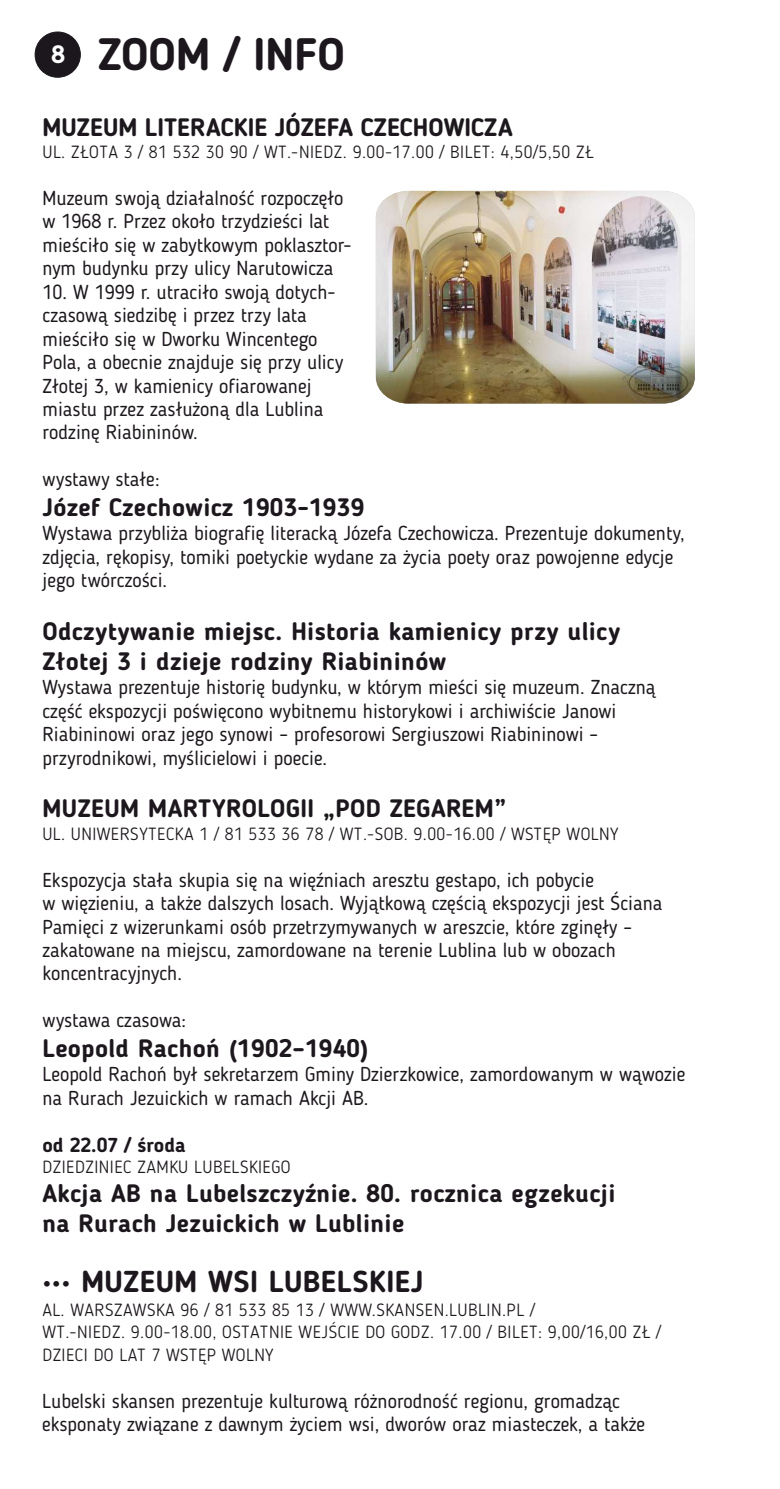
<style>
.page{position:relative;width:780px;height:1489px;background:#fff}
.page>*{position:absolute;margin:0;border:0;box-sizing:border-box;transform-origin:0 0}
.t1{font:700 45px "Blogger Sans";color:#1c171c}
.t2{font:700 30px "Blogger Sans";letter-spacing:.015em;color:#1c171c}
.t3{font:700 25px/29.5px "Blogger Sans";letter-spacing:.015em;color:#1c171c}
.t4{font:20px/23.5px "Blogger Sans";color:#1c171c}
.t5{font:700 20px "Blogger Sans";color:#1c171c}
.t6{font:300 17.5px/22.5px "Blogger Sans";letter-spacing:.03em;color:#1c171c}
</style>
<div class="page">
<div style="left:35px;top:32px;width:46px;height:45px;background:#1c171c;border:1px solid #1c171c;border-radius:50%"></div>
<img style="left:376px;top:191px;width:318px;height:212px">
<h1 class="t1" style="left:51px;top:36px;width:295px"><sup>8</sup> ZOOM / INFO</h1>
<p class="t3" style="left:43px;top:115px;width:472px">MUZEUM LITERACKIE JÓZEFA CZECHOWICZA</p>
<p class="t6" style="left:43px;top:142px;width:552px">UL. ZŁOTA 3 / 81 532 30 90 / WT.-NIEDZ. 9.00-17.00 / BILET: 4,50/5,50 ZŁ</p>
<p class="t4" style="left:42px;top:188px;width:310px">Muzeum swoją działalność rozpoczęło w 1968 r. Przez około trzydzieści lat mieściło się w zabytkowym poklasztor&shy;nym budynku przy ulicy Narutowicza</p>
<p class="t4" style="left:42px;top:282px;width:302px">10. W 1999 r. utraciło swoją dotych&shy;czasową siedzibę i przez trzy lata mieściło się w Dworku Wincentego Pola, a obecnie znajduje się przy ulicy Złotej 3, w kamienicy ofiarowanej miastu przez zasłużoną dla Lublina rodzinę Riabininów.</p>
<p class="t4" style="left:42px;top:469px;width:119px">wystawy stałe:</p>
<p class="t3" style="left:42px;top:494px;width:323px">Józef Czechowicz 1903-1939</p>
<p class="t4" style="left:42px;top:523px;width:643px">Wystawa przybliża biografię literacką Józefa Czechowicza. Prezentuje dokumenty, zdjęcia, rękopisy, tomiki poetyckie wydane za życia poety oraz powojenne edycje jego twórczości.</p>
<p class="t3" style="left:42px;top:619px;width:579px">Odczytywanie miejsc. Historia kamienicy przy ulicy<br>Złotej 3 i dzieje rodziny Riabininów</p>
<p class="t4" style="left:42px;top:677px;width:614px">Wystawa prezentuje historię budynku, w którym mieści się muzeum. Znaczną część ekspozycji poświęcono wybitnemu historykowi i archiwiście Janowi Riabininowi oraz jego synowi – profesorowi Sergiuszowi Riabininowi – przyrodnikowi, myślicielowi i poecie.</p>
<p class="t3" style="left:42px;top:796px;width:465px">MUZEUM MARTYROLOGII „POD ZEGAREM”</p>
<p class="t6" style="left:42px;top:824px;width:577px">UL. UNIWERSYTECKA 1 / 81 533 36 78 / WT.-SOB. 9.00-16.00 / WSTĘP WOLNY</p>
<p class="t4" style="left:42px;top:869px;width:621px">Ekspozycja stała skupia się na więźniach aresztu gestapo, ich pobycie<br>w więzieniu, a także dalszych losach. Wyjątkową częścią ekspozycji jest Ściana Pamięci z wizerunkami osób przetrzymywanych w areszcie, które zginęły – zakatowane na miejscu, zamordowane na terenie Lublina lub w obozach koncentracyjnych.</p>
<p class="t4" style="left:42px;top:1010px;width:145px">wystawa czasowa:</p>
<p class="t3" style="left:42px;top:1035px;width:327px">Leopold Rachoń (1902–1940)</p>
<p class="t4" style="left:42px;top:1064px;width:644px">Leopold Rachoń był sekretarzem Gminy Dzierzkowice, zamordowanym w wąwozie na Rurach Jezuickich w ramach Akcji AB.</p>
<p class="t5" style="left:42px;top:1136px;width:145px">od 22.07 / środa</p>
<p class="t6" style="left:42px;top:1157px;width:249px">DZIEDZINIEC ZAMKU LUBELSKIEGO</p>
<p class="t3" style="left:42px;top:1181px;width:574px">Akcja AB na Lubelszczyźnie. 80. rocznica egzekucji na Rurach Jezuickich w Lublinie</p>
<h2 class="t2" style="left:42px;top:1268px;width:382px">••• MUZEUM WSI LUBELSKIEJ</h2>
<p class="t6" style="left:42px;top:1299px;width:620px">AL. WARSZAWSKA 96 / 81 533 85 13 / WWW.SKANSEN.LUBLIN.PL /<br>WT.-NIEDZ. 9.00-18.00, OSTATNIE WEJŚCIE DO GODZ. 17.00 / BILET: 9,00/16,00 ZŁ /<br>DZIECI DO LAT 7 WSTĘP WOLNY</p>
<p class="t4" style="left:42px;top:1390px;width:604px">Lubelski skansen prezentuje kulturową różnorodność regionu, gromadząc eksponaty związane z dawnym życiem wsi, dworów oraz miasteczek, a także</p>
</div>
